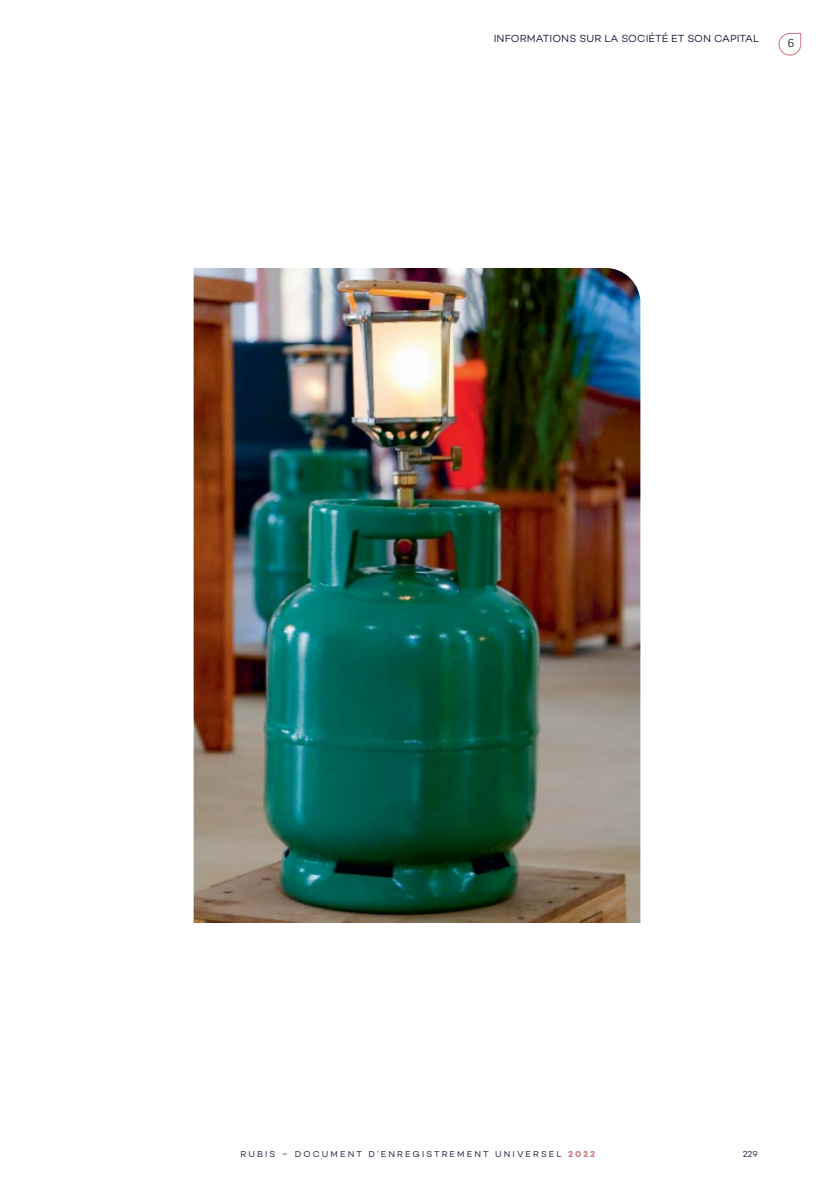
<style>
.page{position:relative;width:834px;height:1191px;background:#fff}
.page>*{position:absolute;margin:0;border:0;box-sizing:border-box;transform-origin:0 0}
.t1{font:12.25px "Zilla Slab";color:#231f20}
.t2{font:10.5px "Campton";letter-spacing:.01em;color:#1a1c3c}
.t3{font:8.75px "Campton";letter-spacing:.24em;color:#1a1c3c}
.s1{font-weight:700;color:#cd777f}
</style>
<div class="page">
<img style="left:193px;top:268px;width:447px;height:655px">
<svg style="left:778px;top:32px;width:23px;height:24px"></svg>
<p class="t2" style="left:493px;top:35px;width:267px">INFORMATIONS SUR LA SOCIÉTÉ ET SON CAPITAL</p>
<h1 class="t1" style="left:787px;top:35px;width:8px">6</h1>
<p class="t3" style="left:240px;top:1150px;width:356px">RUBIS – DOCUMENT D’ENREGISTREMENT UNIVERSEL <span class="s1">2022</span></p>
<p class="t3" style="left:742px;top:1150px;width:16px">229</p>
</div>
